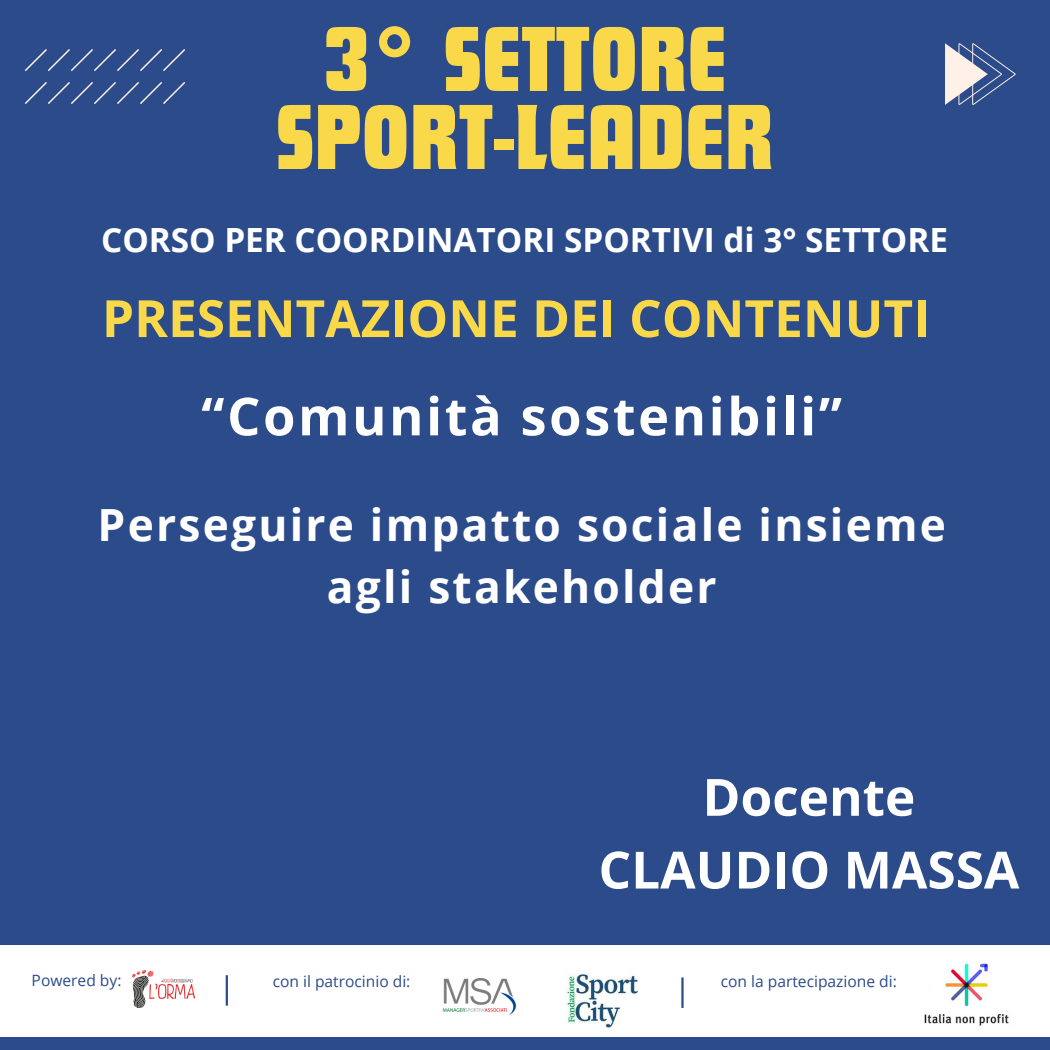
<style>
.page{position:relative;width:1050px;height:1050px;background:#2c4b8b}
.page>*{position:absolute;margin:0;border:0;box-sizing:border-box;transform-origin:0 0}
.t1{font:96px/78px "Futura Com Display";letter-spacing:.015em;color:#f9d949;text-align:center}
.t2{font:700 52.3px "Open Sans";letter-spacing:.05em;color:#fff}
.t3{font:700 51.3px "Open Sans";color:#f9d949}
.t4{font:700 51.3px/72.8px "Open Sans";color:#fff;text-align:center}
.t5{font:700 44.3px/61.5px "Open Sans";letter-spacing:.05em;color:#fff;text-align:center}
.t6{font:700 33.3px "Open Sans";color:#fff}
.t7{font:15.6px "Open Sans";color:#2c4b8b}
</style>
<div class="page">
<svg style="left:25px;top:49px;width:160px;height:55px"></svg>
<svg style="left:945px;top:43px;width:71px;height:62px"></svg>
<div style="left:0;top:945px;width:1050px;height:92px;background:#fff"></div>
<img style="left:133px;top:971px;width:61px;height:37px">
<hr style="left:226px;top:975px;width:2px;height:31px;background:#2c4b8b">
<img style="left:442px;top:978px;width:74px;height:37px">
<img style="left:566px;top:974px;width:73px;height:54px">
<img style="left:924px;top:963px;width:85px;height:63px">
<hr style="left:681px;top:977px;width:3px;height:31px;background:#2c4b8b">
<h1 class="t1" style="left:277px;top:18px;width:498px">3° SETTORE<br>SPORT-LEADER</h1>
<h3 class="t6" style="left:101px;top:216px;width:848px">CORSO PER COORDINATORI SPORTIVI di 3° SETTORE</h3>
<p class="t3" style="left:102px;top:282px;width:830px">PRESENTAZIONE DEI CONTENUTI</p>
<p class="t2" style="left:201px;top:380px;width:642px">“Comunità sostenibili”</p>
<p class="t5" style="left:98px;top:493px;width:850px">Perseguire impatto sociale insieme agli stakeholder</p>
<h3 class="t7" style="left:32px;top:969px;width:91px">Powered by:</h3>
<h4 class="t7" style="left:273px;top:970px;width:139px">con il patrocinio di:</h4>
<p class="t4" style="left:598px;top:759px;width:422px">Docente<br>CLAUDIO MASSA</p>
<p class="t7" style="left:721px;top:970px;width:178px">con la partecipazione di:</p>
</div>
